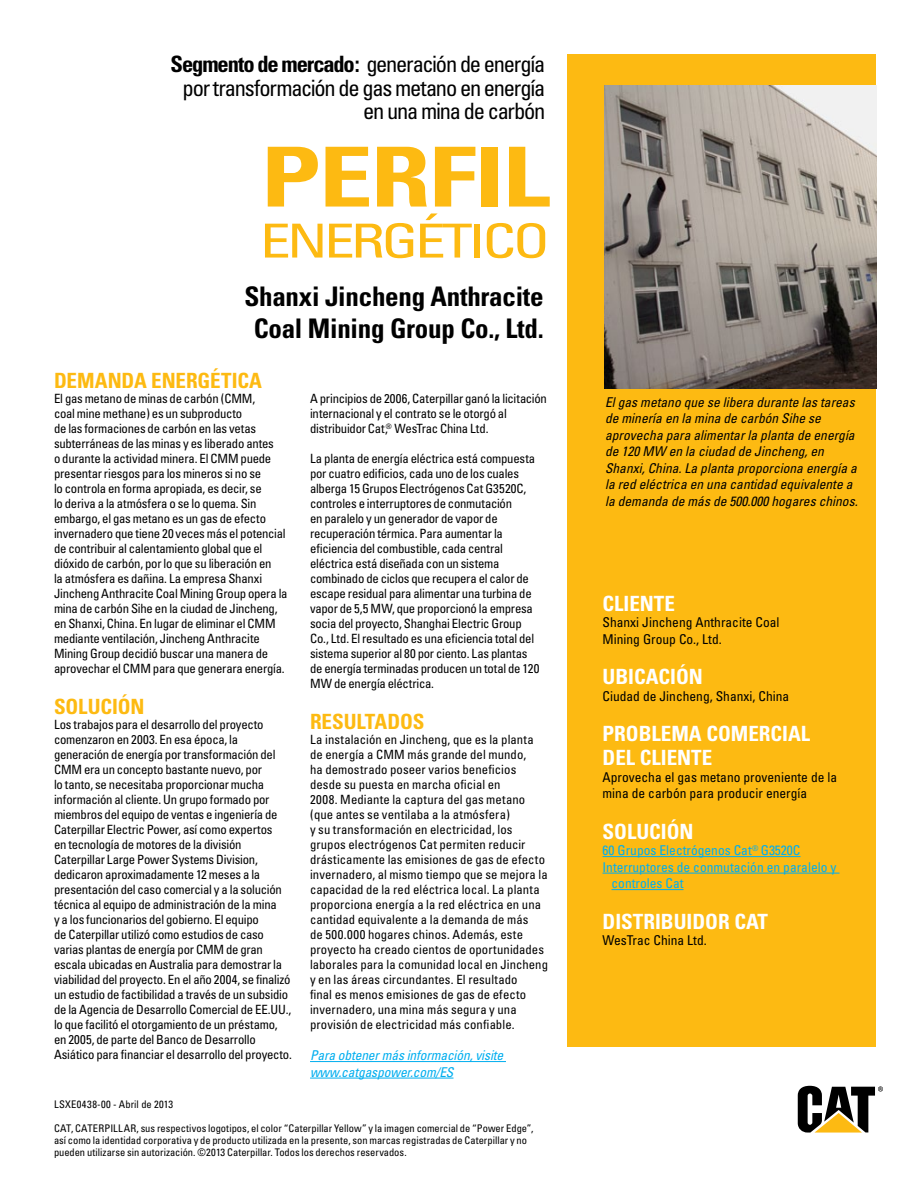
<style>
.page{position:relative;width:918px;height:1188px;background:#fff}
.page>*{position:absolute;margin:0;border:0;box-sizing:border-box;transform-origin:0 0}
.t1{font:700 condensed 82.8px "Univers";letter-spacing:-.02em;color:#fdba12;scale:1.3 1}
.t2{font:condensed 46.95px "Univers";letter-spacing:-.06em;color:#fdba12;scale:1.3 1}
.t3{font:700 condensed 27px/32.4px "Univers";letter-spacing:-.01em;color:#000;text-align:center}
.t4{font:condensed 22.5px/23.4px "Univers";letter-spacing:-.055em;color:#000;text-align:right}
.t5{font:700 condensed 21px/24px "Univers";color:#fff}
.t6{font:700 condensed 21px "Univers";letter-spacing:-.005em;color:#fdba12}
.t7{font:italic condensed 13.5px/16.5px "Univers";color:#000}
.t8{font:condensed 13.5px/16.5px "Univers";color:#000}
.t9{font:condensed 13.5px "Univers";color:#00aeef}
.t10{font:italic condensed 13.5px/16.5px "Univers";letter-spacing:-.01em;color:#00aeef}
.t11{font:condensed 12.75px/15px "Univers";letter-spacing:-.02em;color:#000}
.t12{font:condensed 12.75px/15px "Univers";letter-spacing:.005em;color:#000}
.t13{font:condensed 10.5px/12px "Univers";color:#000}
.t14{font:condensed 7.8px "Univers";color:#00aeef}
.s1{font-weight:700}
</style>
<div class="page">
<div style="left:567px;top:54px;width:309px;height:992px;background:#fdba12"></div>
<hr style="left:310px;top:1061px;width:196px;height:1px;background:#00aeef">
<hr style="left:310px;top:1078px;width:144px;height:1px;background:#00aeef">
<svg style="left:798px;top:1086px;width:85px;height:47px"></svg>
<hr style="left:603px;top:856px;width:197px;height:1px;background:#00aeef">
<hr style="left:603px;top:873px;width:236px;height:1px;background:#00aeef">
<hr style="left:612px;top:889px;width:72px;height:1px;background:#00aeef">
<img style="left:605px;top:85px;width:271px;height:304px">
<h3 class="t4" style="left:171px;top:52px;width:376px"><span class="s1">Segmento de mercado:</span> generación de energía por transformación de gas metano en energía en una mina de carbón</h3>
<h1 class="t1" style="left:261px;top:126px;width:224px">PERFIL</h1>
<h2 class="t2" style="left:260px;top:211px;width:225px">ENERGÉTICO</h2>
<h3 class="t3" style="left:244px;top:280px;width:301px">Shanxi Jincheng Anthracite<br>Coal Mining Group Co., Ltd.</h3>
<h3 class="t6" style="left:54px;top:368px;width:210px">DEMANDA ENERGÉTICA</h3>
<p class="t11" style="left:54px;top:391px;width:235px">El gas metano de minas de carbón (CMM,<br>coal mine methane) es un subproducto<br>de las formaciones de carbón en las vetas subterráneas de las minas y es liberado antes<br>o durante la actividad minera. El CMM puede presentar riesgos para los mineros si no se<br>lo controla en forma apropiada, es decir, se<br>lo deriva a la atmósfera o se lo quema. Sin embargo, el gas metano es un gas de efecto invernadero que tiene 20 veces más el potencial de contribuir al calentamiento global que el dióxido de carbón, por lo que su liberación en<br>la atmósfera es dañina. La empresa Shanxi Jincheng Anthracite Coal Mining Group opera la mina de carbón Sihe en la ciudad de Jincheng, en Shanxi, China. En lugar de eliminar el CMM mediante ventilación, Jincheng Anthracite Mining Group decidió buscar una manera de aprovechar el CMM para que generara energía.</p>
<h3 class="t6" style="left:54px;top:693px;width:92px">SOLUCIÓN</h3>
<p class="t11" style="left:54px;top:717px;width:240px">Los trabajos para el desarrollo del proyecto comenzaron en 2003. En esa época, la generación de energía por transformación del CMM era un concepto bastante nuevo, por<br>lo tanto, se necesitaba proporcionar mucha información al cliente. Un grupo formado por miembros del equipo de ventas e ingeniería de Caterpillar Electric Power, así como expertos<br>en tecnología de motores de la división Caterpillar Large Power Systems Division, dedicaron aproximadamente 12 meses a la presentación del caso comercial y a la solución técnica al equipo de administración de la mina<br>y a los funcionarios del gobierno. El equipo<br>de Caterpillar utilizó como estudios de caso varias plantas de energía por CMM de gran escala ubicadas en Australia para demostrar la viabilidad del proyecto. En el año 2004, se finalizó un estudio de factibilidad a través de un subsidio de la Agencia de Desarrollo Comercial de EE.UU., lo que facilitó el otorgamiento de un préstamo, en 2005, de parte del Banco de Desarrollo Asiático para financiar el desarrollo del proyecto.</p>
<p class="t11" style="left:310px;top:391px;width:238px">A principios de 2006, Caterpillar ganó la licitación internacional y el contrato se le otorgó al distribuidor Cat,<sup>®</sup> WesTrac China Ltd.</p>
<p class="t11" style="left:310px;top:451px;width:231px">La planta de energía eléctrica está compuesta por cuatro edificios, cada uno de los cuales alberga 15 Grupos Electrógenos Cat G3520C, controles e interruptores de conmutación<br>en paralelo y un generador de vapor de recuperación térmica. Para aumentar la eficiencia del combustible, cada central eléctrica está diseñada con un sistema combinado de ciclos que recupera el calor de escape residual para alimentar una turbina de vapor de 5,5 MW, que proporcionó la empresa socia del proyecto, Shanghai Electric Group Co., Ltd. El resultado es una eficiencia total del sistema superior al 80 por ciento. Las plantas de energía terminadas producen un total de 120<br>MW de energía eléctrica.</p>
<h3 class="t6" style="left:310px;top:708px;width:116px">RESULTADOS</h3>
<p class="t12" style="left:310px;top:732px;width:240px">La instalación en Jincheng, que es la planta de energía a CMM más grande del mundo,<br>ha demostrado poseer varios beneficios desde su puesta en marcha oficial en<br>2008. Mediante la captura del gas metano (que antes se ventilaba a la atmósfera)<br>y su transformación en electricidad, los grupos electrógenos Cat permiten reducir drásticamente las emisiones de gas de efecto invernadero, al mismo tiempo que se mejora la capacidad de la red eléctrica local. La planta proporciona energía a la red eléctrica en una cantidad equivalente a la demanda de más<br>de 500.000 hogares chinos. Además, este proyecto ha creado cientos de oportunidades laborales para la comunidad local en Jincheng y en las áreas circundantes. El resultado<br>final es menos emisiones de gas de efecto invernadero, una mina más segura y una provisión de electricidad más confiable.</p>
<p class="t10" style="left:310px;top:1047px;width:195px">Para obtener más información, visite www.catgaspower.com/ES</p>
<p class="t13" style="left:54px;top:1098px;width:121px">LSXE0438-00 - Abril de 2013</p>
<p class="t13" style="left:54px;top:1122px;width:481px">CAT, CATERPILLAR, sus respectivos logotipos, el color “Caterpillar Yellow” y la imagen comercial de “Power Edge”, así como la identidad corporativa y de producto utilizada en la presente, son marcas registradas de Caterpillar y no pueden utilizarse sin autorización. ©2013 Caterpillar. Todos los derechos reservados.</p>
<p class="t7" style="left:605px;top:394px;width:254px">El gas metano que se libera durante las tareas de minería en la mina de carbón Sihe se aprovecha para alimentar la planta de energía de 120 MW en la ciudad de Jincheng, en Shanxi, China. La planta proporciona energía a la red eléctrica en una cantidad equivalente a la demanda de más de 500.000 hogares chinos.</p>
<h3 class="t5" style="left:603px;top:591px;width:74px">CLIENTE</h3>
<p class="t8" style="left:603px;top:614px;width:178px">Shanxi Jincheng Anthracite Coal<br>Mining Group Co., Ltd.</p>
<h3 class="t5" style="left:603px;top:665px;width:102px">UBICACIÓN</h3>
<p class="t8" style="left:603px;top:688px;width:188px">Ciudad de Jincheng, Shanxi, China</p>
<h3 class="t5" style="left:603px;top:722px;width:209px">PROBLEMA COMERCIAL<br>DEL CLIENTE</h3>
<p class="t8" style="left:603px;top:769px;width:236px">Aprovecha el gas metano proveniente de la mina de carbón para producir energía</p>
<h3 class="t5" style="left:603px;top:819px;width:93px">SOLUCIÓN</h3>
<p class="t9" style="left:603px;top:842px;width:199px">60 Grupos Electrógenos Cat G3520C</p>
<p class="t9" style="left:603px;top:858px;width:235px">Interruptores de conmutación en paralelo y</p>
<p class="t9" style="left:612px;top:875px;width:73px">controles Cat</p>
<h3 class="t5" style="left:603px;top:909px;width:167px">DISTRIBUIDOR CAT</h3>
<p class="t8" style="left:603px;top:932px;width:106px">WesTrac China Ltd.</p>
<p class="t14" style="left:752px;top:843px;width:8px">®</p>
</div>
